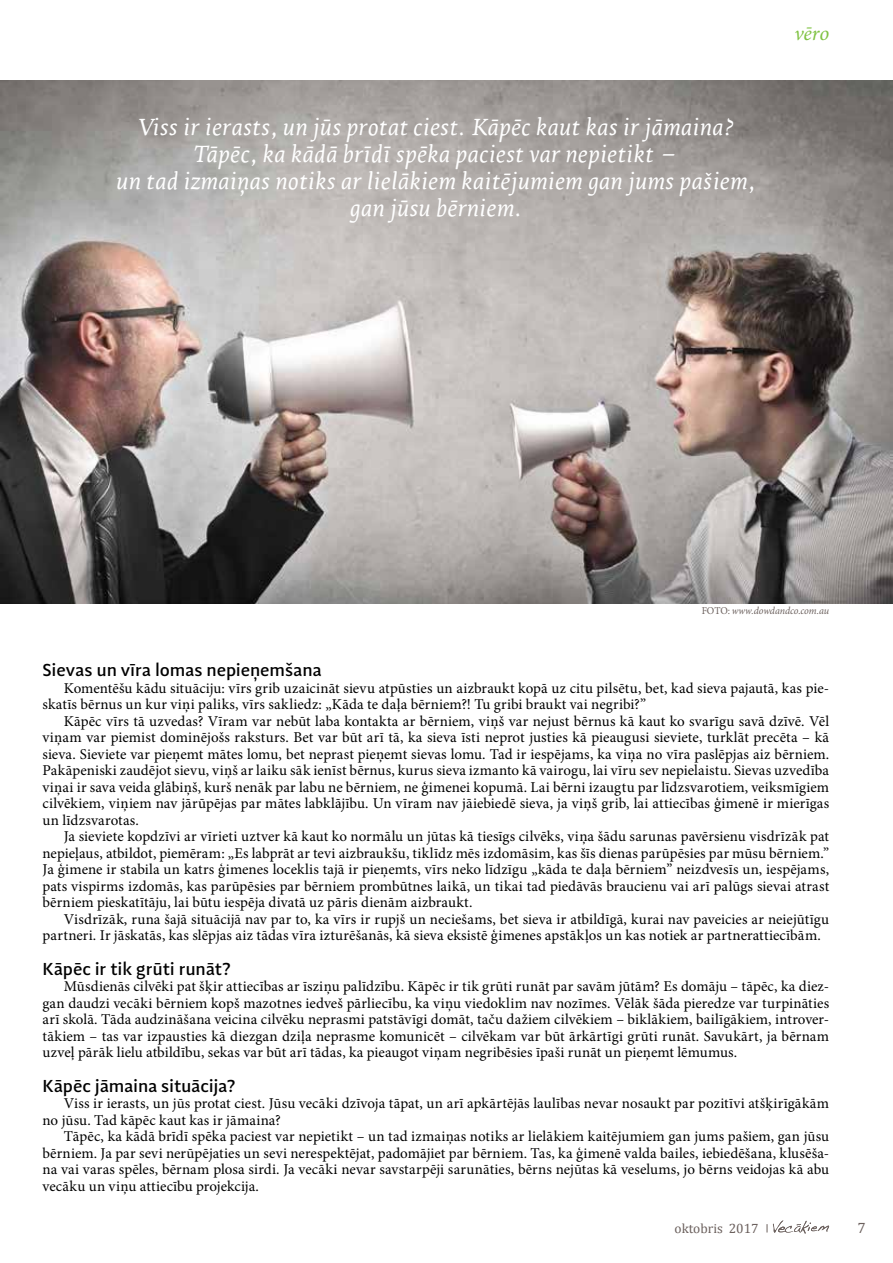
<style>
.page{position:relative;width:893px;height:1263px;background:#fff}
.page>*{position:absolute;margin:0;border:0;box-sizing:border-box;transform-origin:0 0}
.t1{font:italic 24px/27px "Leksa Pro";color:#fff;text-align:center}
.t2{font:italic 21px "Minion Pro";color:#7fc242}
.t3{font:500 18px "Adagio Sans";letter-spacing:-.01em;color:#000}
.t4{font:15px/16.5px "Minion Pro";letter-spacing:.01em;color:#000;text-align:justify}
.t5{font:15px "Cambria";color:#6b605d}
.t6{font:13.5px "Cambria";color:#6b605d}
.t7{font:italic 10.5px "Minion Pro";letter-spacing:-.005em;color:#6b605d;scale:.95 1}
.s1{font-style:normal}
</style>
<div class="page">
<svg style="left:767px;top:1220px;width:62px;height:14px"></svg>
<img style="left:0;top:81px;width:893px;height:523px">
<h1 class="t1" style="left:116px;top:114px;width:641px">Viss ir ierasts, un jūs protat ciest. Kāpēc kaut kas ir jāmaina?<br>Tāpēc, ka kādā brīdī spēka paciest var nepietikt –<br>un tad izmaiņas notiks ar lielākiem kaitējumiem gan jums pašiem, gan jūsu bērniem.</h1>
<h2 class="t2" style="left:794px;top:19px;width:36px">vēro</h2>
<p class="t7" style="left:702px;top:604px;width:136px"><span class="s1">FOTO:</span> www.dowdandco.com.au</p>
<p class="t3" style="left:43px;top:659px;width:281px">Sievas un vīra lomas nepieņemšana</p>
<p class="t4" style="left:43px;top:680px;width:788px;text-indent:21px">Komentēšu kādu situāciju: vīrs grib uzaicināt sievu atpūsties un aizbraukt kopā uz citu pilsētu, bet, kad sieva pajautā, kas pie&shy;skatīs bērnus un kur viņi paliks, vīrs sakliedz: „Kāda te daļa bērniem?! Tu gribi braukt vai negribi?”</p>
<p class="t4" style="left:43px;top:713px;width:788px;text-indent:21px">Kāpēc vīrs tā uzvedas? Vīram var nebūt laba kontakta ar bērniem, viņš var nejust bērnus kā kaut ko svarīgu savā dzīvē. Vēl viņam var piemist dominējošs raksturs. Bet var būt arī tā, ka sieva īsti neprot justies kā pieaugusi sieviete, turklāt precēta – kā sieva. Sieviete var pieņemt mātes lomu, bet neprast pieņemt sievas lomu. Tad ir iespējams, ka viņa no vīra paslēpjas aiz bērniem.<br>Pakāpeniski zaudējot sievu, viņš ar laiku sāk ienīst bērnus, kurus sieva izmanto kā vairogu, lai vīru sev nepielaistu. Sievas uzvedība viņai ir sava veida glābiņš, kurš nenāk par labu ne bērniem, ne ģimenei kopumā. Lai bērni izaugtu par līdzsvarotiem, veiksmīgiem cilvēkiem, viņiem nav jārūpējas par mātes labklājību. Un vīram nav jāiebiedē sieva, ja viņš grib, lai attiecības ģimenē ir mierīgas un līdzsvarotas.</p>
<p class="t4" style="left:43px;top:828px;width:788px;text-indent:21px">Ja sieviete kopdzīvi ar vīrieti uztver kā kaut ko normālu un jūtas kā tiesīgs cilvēks, viņa šādu sarunas pavērsienu visdrīzāk pat nepieļaus, atbildot, piemēram: „Es labprāt ar tevi aizbraukšu, tiklīdz mēs izdomāsim, kas šīs dienas parūpēsies par mūsu bērniem.” Ja ģimene ir stabila un katrs ģimenes loceklis tajā ir pieņemts, vīrs neko līdzīgu „kāda te daļa bērniem” neizdvesīs un, iespējams, pats vispirms izdomās, kas parūpēsies par bērniem prombūtnes laikā, un tikai tad piedāvās braucienu vai arī palūgs sievai atrast bērniem pieskatītāju, lai būtu iespēja divatā uz pāris dienām aizbraukt.</p>
<p class="t4" style="left:43px;top:911px;width:788px;text-indent:21px">Visdrīzāk, runa šajā situācijā nav par to, ka vīrs ir rupjš un neciešams, bet sieva ir atbildīgā, kurai nav paveicies ar neiejūtīgu partneri. Ir jāskatās, kas slēpjas aiz tādas vīra izturēšanās, kā sieva eksistē ģimenes apstākļos un kas notiek ar partnerattiecībām.</p>
<p class="t3" style="left:43px;top:957px;width:190px">Kāpēc ir tik grūti runāt?</p>
<p class="t4" style="left:43px;top:978px;width:788px;text-indent:21px">Mūsdienās cilvēki pat šķir attiecības ar īsziņu palīdzību. Kāpēc ir tik grūti runāt par savām jūtām? Es domāju – tāpēc, ka diez&shy;gan daudzi vecāki bērniem kopš mazotnes iedveš pārliecību, ka viņu viedoklim nav nozīmes. Vēlāk šāda pieredze var turpināties arī skolā. Tāda audzināšana veicina cilvēku neprasmi patstāvīgi domāt, taču dažiem cilvēkiem – biklākiem, bailīgākiem, introver&shy;tākiem – tas var izpausties kā diezgan dziļa neprasme komunicēt – cilvēkam var būt ārkārtīgi grūti runāt. Savukārt, ja bērnam uzveļ pārāk lielu atbildību, sekas var būt arī tādas, ka pieaugot viņam negribēsies īpaši runāt un pieņemt lēmumus.</p>
<p class="t3" style="left:43px;top:1074px;width:195px">Kāpēc jāmaina situācija?</p>
<p class="t4" style="left:43px;top:1095px;width:788px;text-indent:21px">Viss ir ierasts, un jūs protat ciest. Jūsu vecāki dzīvoja tāpat, un arī apkārtējās laulības nevar nosaukt par pozitīvi atšķirīgākām no jūsu. Tad kāpēc kaut kas ir jāmaina?</p>
<p class="t4" style="left:43px;top:1128px;width:788px;text-indent:21px">Tāpēc, ka kādā brīdī spēka paciest var nepietikt – un tad izmaiņas notiks ar lielākiem kaitējumiem gan jums pašiem, gan jūsu bērniem. Ja par sevi nerūpējaties un sevi nerespektējat, padomājiet par bērniem. Tas, ka ģimenē valda bailes, iebiedēšana, klusēša&shy;na vai varas spēles, bērnam plosa sirdi. Ja vecāki nevar savstarpēji sarunāties, bērns nejūtas kā veselums, jo bērns veidojas kā abu vecāku un viņu attiecību projekcija.</p>
<p class="t6" style="left:674px;top:1220px;width:86px">oktobris 2017</p>
<p class="t5" style="left:857px;top:1218px;width:10px">7</p>
</div>
